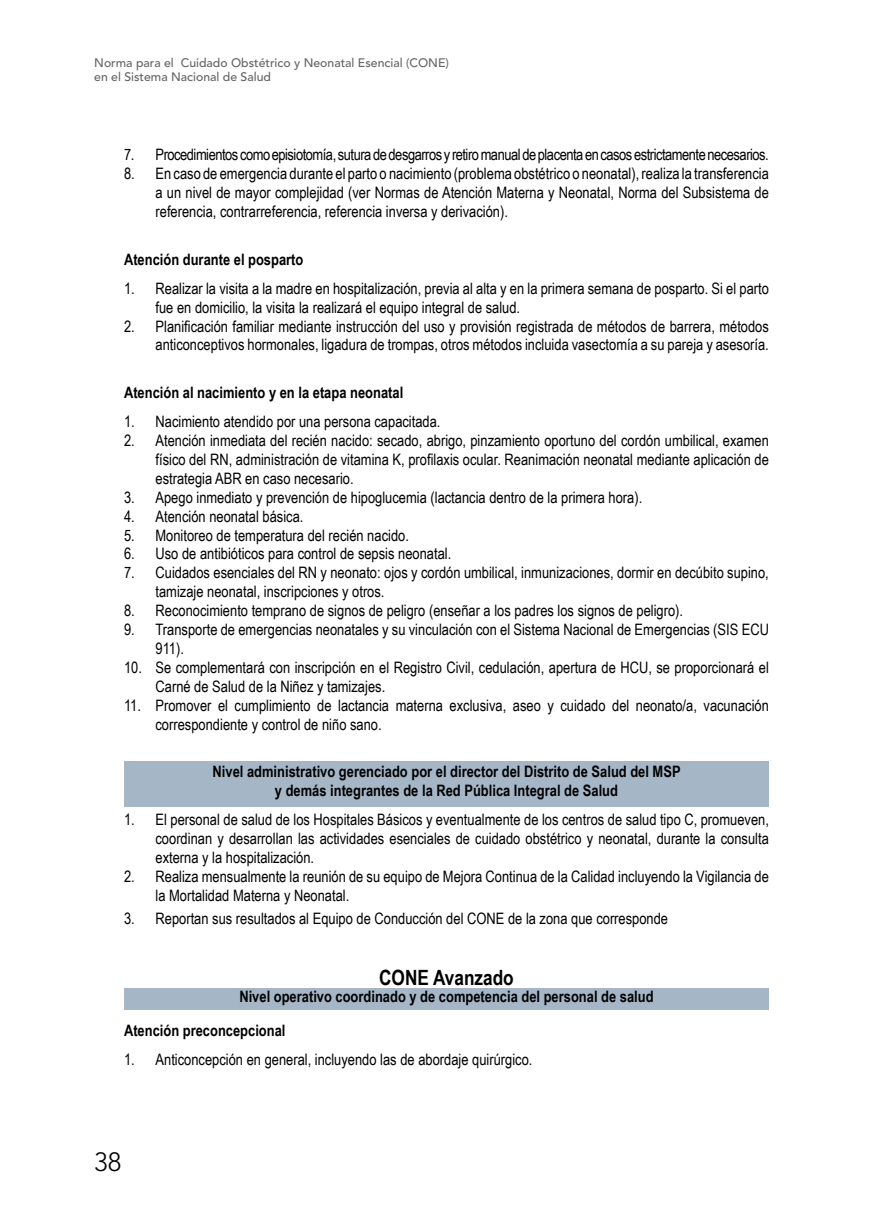
<style>
.page{position:relative;width:893px;height:1231px;background:#fff}
.page>*{position:absolute;margin:0;border:0;box-sizing:border-box;transform-origin:0 0}
.t1{font:300 26.25px "Avenir LT Std";color:#000}
.t2{font:700 21px "Arial Narrow";color:#000}
.t3{font:15.75px/18.9px "Arial Narrow";color:#000}
.t4{font:700 15.75px/18.9px "Arial Narrow";color:#000;text-align:center}
.t5{font:15.75px "Arial Narrow";letter-spacing:-.03em;color:#000}
.t6{font:500 12.25px/14px "Avenir LT Std";color:#636466}
</style>
<div class="page">
<div style="left:124px;top:761px;width:645px;height:45px;background:#a5b7c7"></div>
<div style="left:124px;top:988px;width:645px;height:21px;background:#a5b7c7"></div>
<p class="t6" style="left:94px;top:56px;width:356px">Norma para el Cuidado Obstétrico y Neonatal Esencial (CONE) en el Sistema Nacional de Salud</p>
<p class="t5" style="left:124px;top:143px;width:646px">7. Procedimientos como episiotomía, sutura de desgarros y retiro manual de placenta en casos estrictamente necesarios.</p>
<p class="t3" style="left:156px;top:164px;width:615px;text-align:justify;text-indent:-32px">8. En caso de emergencia durante el parto o nacimiento (problema obstétrico o neonatal), realiza la transferencia a un nivel de mayor complejidad (ver Normas de Atención Materna y Neonatal, Norma del Subsistema de referencia, contrarreferencia, referencia inversa y derivación).</p>
<p class="t4" style="left:124px;top:249px;width:181px">Atención durante el posparto</p>
<p class="t3" style="left:156px;top:278px;width:615px;text-indent:-32px">1. Realizar la visita a la madre en hospitalización, previa al alta y en la primera semana de posparto. Si el parto fue en domicilio, la visita la realizará el equipo integral de salud.</p>
<p class="t3" style="left:124px;top:316px;width:646px;text-align:right">2. Planificación familiar mediante instrucción del uso y provisión registrada de métodos de barrera, métodos anticonceptivos hormonales, ligadura de trompas, otros métodos incluida vasectomía a su pareja y asesoría.</p>
<p class="t4" style="left:124px;top:382px;width:281px">Atención al nacimiento y en la etapa neonatal</p>
<p class="t3" style="left:124px;top:411px;width:318px">1. Nacimiento atendido por una persona capacitada.</p>
<p class="t3" style="left:156px;top:430px;width:615px;text-align:justify;text-indent:-32px">2. Atención inmediata del recién nacido: secado, abrigo, pinzamiento oportuno del cordón umbilical, examen físico del RN, administración de vitamina K, profilaxis ocular. Reanimación neonatal mediante aplicación de estrategia ABR en caso necesario.</p>
<p class="t3" style="left:124px;top:487px;width:520px">3. Apego inmediato y prevención de hipoglucemia (lactancia dentro de la primera hora).</p>
<p class="t3" style="left:124px;top:506px;width:181px">4. Atención neonatal básica.</p>
<p class="t3" style="left:124px;top:525px;width:286px">5. Monitoreo de temperatura del recién nacido.</p>
<p class="t3" style="left:124px;top:543px;width:329px">6. Uso de antibióticos para control de sepsis neonatal.</p>
<p class="t3" style="left:156px;top:562px;width:615px;text-indent:-32px">7. Cuidados esenciales del RN y neonato: ojos y cordón umbilical, inmunizaciones, dormir en decúbito supino, tamizaje neonatal, inscripciones y otros.</p>
<p class="t3" style="left:124px;top:600px;width:561px">8. Reconocimiento temprano de signos de peligro (enseñar a los padres los signos de peligro).</p>
<p class="t3" style="left:156px;top:619px;width:615px;text-indent:-32px">9. Transporte de emergencias neonatales y su vinculación con el Sistema Nacional de Emergencias (SIS ECU<br>911).</p>
<p class="t3" style="left:156px;top:657px;width:615px;text-indent:-32px">10. Se complementará con inscripción en el Registro Civil, cedulación, apertura de HCU, se proporcionará el<br>Carné de Salud de la Niñez y tamizajes.</p>
<p class="t3" style="left:156px;top:695px;width:615px;text-indent:-32px">11. Promover el cumplimiento de lactancia materna exclusiva, aseo y cuidado del neonato/a, vacunación correspondiente y control de niño sano.</p>
<p class="t4" style="left:213px;top:761px;width:469px">Nivel administrativo gerenciado por el director del Distrito de Salud del MSP y demás integrantes de la Red Pública Integral de Salud</p>
<p class="t3" style="left:156px;top:809px;width:615px;text-align:justify;text-indent:-32px">1. El personal de salud de los Hospitales Básicos y eventualmente de los centros de salud tipo C, promueven, coordinan y desarrollan las actividades esenciales de cuidado obstétrico y neonatal, durante la consulta externa y la hospitalización.</p>
<p class="t3" style="left:156px;top:866px;width:615px;text-indent:-32px">2. Realiza mensualmente la reunión de su equipo de Mejora Continua de la Calidad incluyendo la Vigilancia de la Mortalidad Materna y Neonatal.</p>
<p class="t3" style="left:124px;top:908px;width:546px">3. Reportan sus resultados al Equipo de Conducción del CONE de la zona que corresponde</p>
<h2 class="t2" style="left:379px;top:961px;width:136px">CONE Avanzado</h2>
<p class="t4" style="left:124px;top:979px;width:531px;line-height:33.8px;text-align:left;text-indent:115px">Nivel operativo coordinado y de competencia del personal de salud<br>Atención preconcepcional</p>
<p class="t3" style="left:124px;top:1049px;width:410px">1. Anticoncepción en general, incluyendo las de abordaje quirúrgico.</p>
<h1 class="t1" style="left:94px;top:1146px;width:29px">38</h1>
</div>
